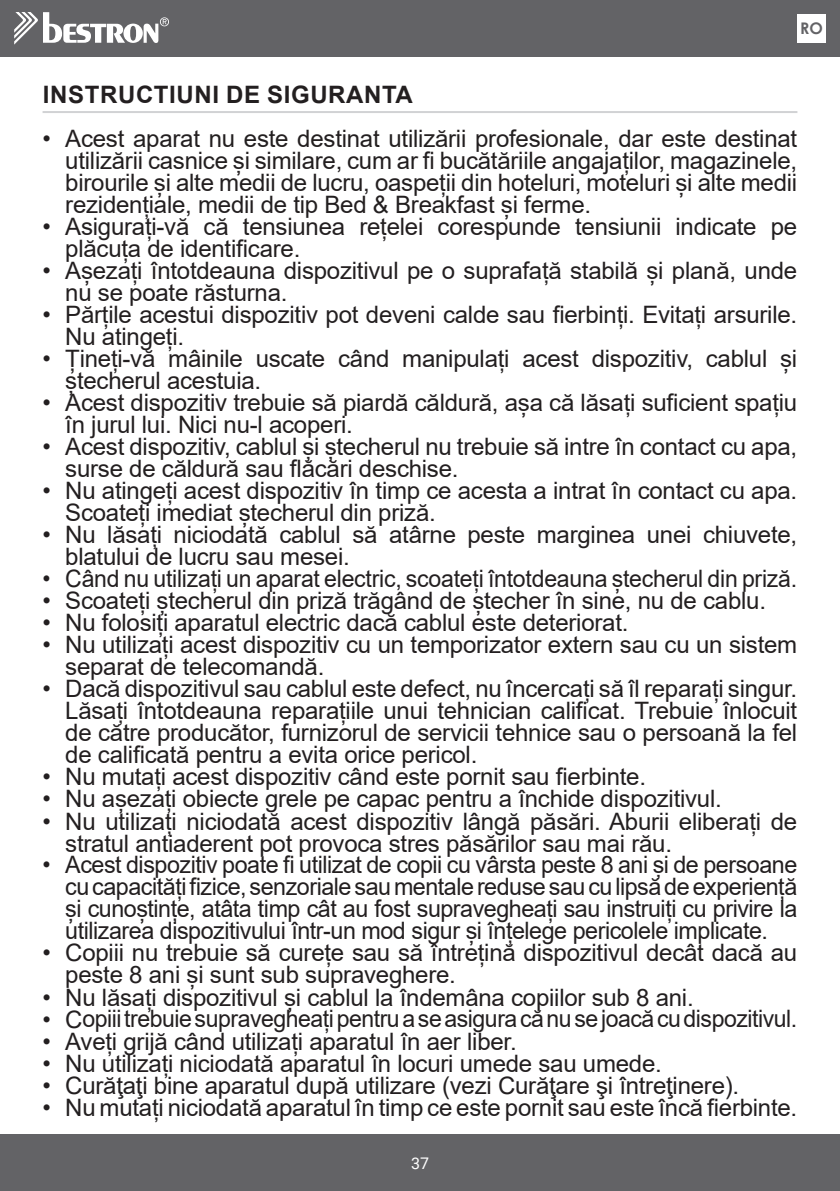
<style>
.page{position:relative;width:840px;height:1191px;background:#fff}
.page>*{position:absolute;margin:0;border:0;box-sizing:border-box;transform-origin:0 0}
.t1{font:24px/22px "Arial";letter-spacing:-.01em;color:#231f20}
.t2{font:24px "Arial";letter-spacing:-.01em;color:#231f20;scale:.96 1}
.t3{font:700 24px "Arial";letter-spacing:.025em;color:#231f20}
.t4{font:700 16px "Century Gothic";color:#636366}
.t5{font:16px "Roboto";color:#fff}
</style>
<div class="page">
<div style="left:0;top:0;width:839px;height:57px;background:#636366"></div>
<div style="left:0;top:1134px;width:839px;height:57px;background:#636366"></div>
<svg style="left:14px;top:12px;width:155px;height:33px"></svg>
<div style="left:797px;top:14px;width:28px;height:29px;background:#fff"></div>
<hr style="left:43px;top:111px;width:754px;height:2px;background:#d1d2d4">
<p class="t4" style="left:799px;top:16px;width:24px">RO</p>
<p class="t3" style="left:43px;top:77px;width:371px">INSTRUCTIUNI DE SIGURANTA</p>
<p class="t1" style="left:65px;top:128px;width:733px;text-align:justify;text-indent:-23px">• Acest aparat nu este destinat utilizării profesionale, dar este destinat utilizării casnice și similare, cum ar fi bucătăriile angajaților, magazinele, birourile și alte medii de lucru, oaspeții din hoteluri, moteluri și alte medii rezidențiale, medii de tip Bed &amp; Breakfast și ferme.</p>
<p class="t1" style="left:65px;top:216px;width:733px;text-indent:-23px">• Asigurați-vă că tensiunea rețelei corespunde tensiunii indicate pe plăcuța de identificare.</p>
<p class="t1" style="left:65px;top:260px;width:733px;text-indent:-23px">• Așezați întotdeauna dispozitivul pe o suprafață stabilă și plană, unde nu se poate răsturna.</p>
<p class="t1" style="left:65px;top:304px;width:733px;text-indent:-23px">• Părțile acestui dispozitiv pot deveni calde sau fierbinți. Evitați arsurile.<br>Nu atingeți.</p>
<p class="t1" style="left:65px;top:348px;width:733px;text-indent:-23px">• Țineți-vă mâinile uscate când manipulați acest dispozitiv, cablul și ștecherul acestuia.</p>
<p class="t1" style="left:65px;top:392px;width:733px;text-indent:-23px">• Acest dispozitiv trebuie să piardă căldură, așa că lăsați suficient spațiu în jurul lui. Nici nu-l acoperi.</p>
<p class="t1" style="left:65px;top:436px;width:733px;text-indent:-23px">• Acest dispozitiv, cablul și ștecherul nu trebuie să intre în contact cu apa, surse de căldură sau flăcări deschise.</p>
<p class="t1" style="left:65px;top:480px;width:733px;text-indent:-23px">• Nu atingeți acest dispozitiv în timp ce acesta a intrat în contact cu apa.<br>Scoateți imediat ștecherul din priză.</p>
<p class="t1" style="left:65px;top:524px;width:733px;text-indent:-23px">• Nu lăsați niciodată cablul să atârne peste marginea unei chiuvete, blatului de lucru sau mesei.</p>
<p class="t2" style="left:43px;top:562px;width:787px">• Când nu utilizați un aparat electric, scoateți întotdeauna ștecherul din priză.</p>
<p class="t1" style="left:43px;top:590px;width:724px">• Scoateți ștecherul din priză trăgând de ștecher în sine, nu de cablu.</p>
<p class="t1" style="left:43px;top:612px;width:587px">• Nu folosiți aparatul electric dacă cablul este deteriorat.</p>
<p class="t1" style="left:65px;top:634px;width:733px;text-indent:-23px">• Nu utilizați acest dispozitiv cu un temporizator extern sau cu un sistem separat de telecomandă.</p>
<p class="t1" style="left:65px;top:678px;width:733px;text-align:justify;text-indent:-23px">• Dacă dispozitivul sau cablul este defect, nu încercați să îl reparați singur.<br>Lăsați întotdeauna reparațiile unui tehnician calificat. Trebuie înlocuit de către producător, furnizorul de servicii tehnice sau o persoană la fel de calificată pentru a evita orice pericol.</p>
<p class="t1" style="left:43px;top:766px;width:604px">• Nu mutați acest dispozitiv când este pornit sau fierbinte.</p>
<p class="t1" style="left:43px;top:788px;width:680px">• Nu așezați obiecte grele pe capac pentru a închide dispozitivul.</p>
<p class="t1" style="left:65px;top:810px;width:733px;text-indent:-23px">• Nu utilizați niciodată acest dispozitiv lângă păsări. Aburii eliberați de stratul antiaderent pot provoca stres păsărilor sau mai rău.</p>
<p class="t1" style="left:65px;top:854px;width:733px;text-align:justify;text-indent:-23px">• Acest dispozitiv poate fi utilizat de copii cu vârsta peste 8 ani și de persoane cu capacități fizice, senzoriale sau mentale reduse sau cu lipsă de experiență și cunoștințe, atâta timp cât au fost supravegheați sau instruiți cu privire la utilizarea dispozitivului într-un mod sigur și înțelege pericolele implicate.</p>
<p class="t1" style="left:65px;top:942px;width:733px;text-indent:-23px">• Copiii nu trebuie să curețe sau să întrețină dispozitivul decât dacă au peste 8 ani și sunt sub supraveghere.</p>
<p class="t1" style="left:43px;top:986px;width:652px">• Nu lăsați dispozitivul și cablul la îndemâna copiilor sub 8 ani.</p>
<p class="t1" style="left:43px;top:1008px;width:755px">• Copiii trebuie supravegheați pentru a se asigura că nu se joacă cu dispozitivul.</p>
<p class="t1" style="left:43px;top:1030px;width:475px">• Aveți grijă când utilizați aparatul în aer liber.</p>
<p class="t1" style="left:43px;top:1052px;width:620px">• Nu utilizați niciodată aparatul în locuri umede sau umede.</p>
<p class="t1" style="left:43px;top:1074px;width:697px">• Curăţaţi bine aparatul după utilizare (vezi Curăţare şi întreţinere).</p>
<p class="t1" style="left:43px;top:1096px;width:755px">• Nu mutați niciodată aparatul în timp ce este pornit sau este încă fierbinte.</p>
<p class="t5" style="left:411px;top:1151px;width:19px">37</p>
</div>
